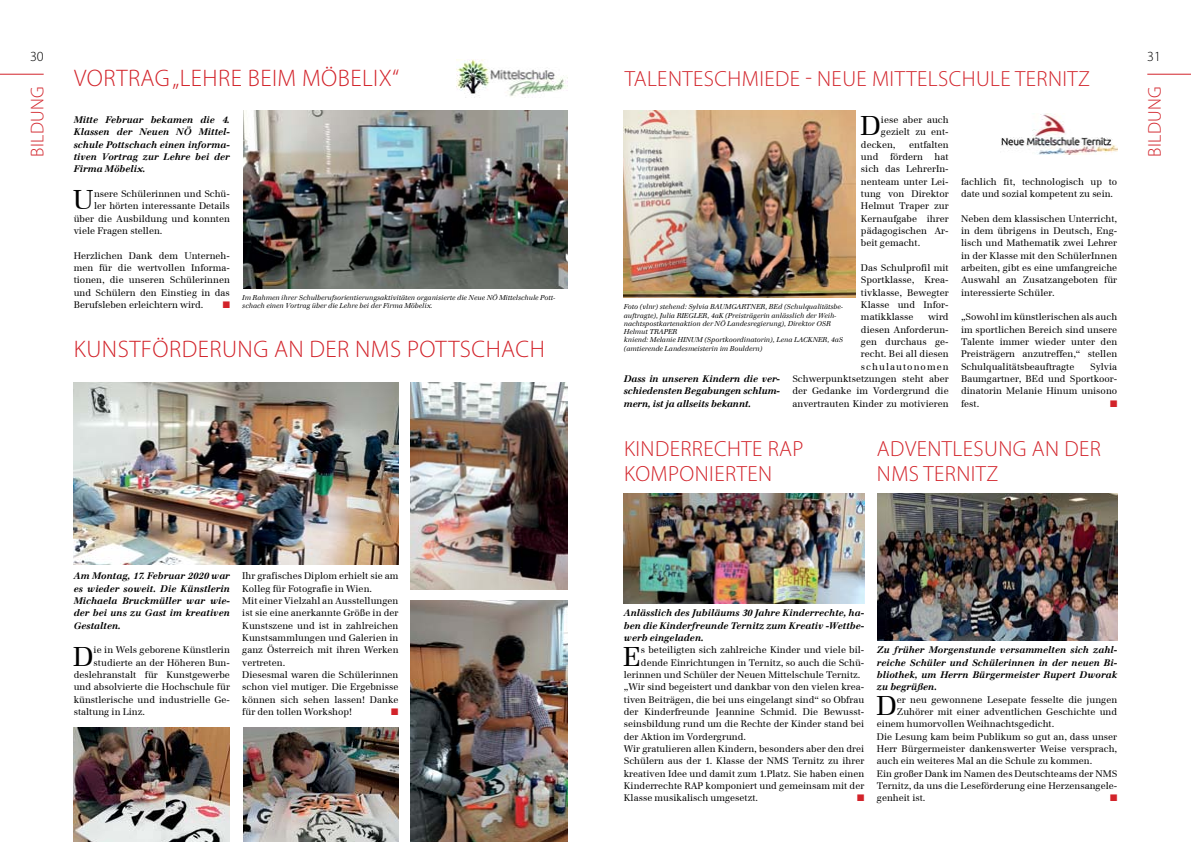
<style>
.page{position:relative;width:1191px;height:842px;background:#fff}
.page>*{position:absolute;margin:0;border:0;box-sizing:border-box;transform-origin:0 0}
.t1{font:27px "Emona";color:#000}
.t2{font:300 24px "Myriad Pro";letter-spacing:.02em;color:#d2232a}
.t3{font:300 22px/24.7px "Myriad Pro";letter-spacing:.02em;color:#d2232a}
.t4{font:300 18.5px "Myriad Pro";letter-spacing:.02em;color:#d2232a}
.t5{font:300 14px "Myriad Pro";color:#000}
.t6{font:9.5px/12.3px "Emona";color:#000;text-align:justify}
.t7{font:italic 700 9.5px/12.3px "Emona";color:#000;text-align:justify}
.t8{font:9.5px "Zapf Dingbats";color:#d2232a}
.t9{font:italic 7px/8.3px "Emona";color:#000}
</style>
<div class="page">
<hr style="left:0;top:74px;width:44px;height:1px;background:#d2232a">
<hr style="left:1147px;top:74px;width:44px;height:1px;background:#d2232a">
<img style="left:456px;top:60px;width:110px;height:38px">
<img style="left:243px;top:111px;width:324px;height:177px">
<img style="left:74px;top:382px;width:324px;height:182px">
<img style="left:411px;top:382px;width:156px;height:207px">
<img style="left:411px;top:600px;width:156px;height:242px">
<img style="left:74px;top:727px;width:156px;height:115px">
<img style="left:243px;top:727px;width:155px;height:115px">
<img style="left:1001px;top:113px;width:116px;height:42px">
<img style="left:624px;top:111px;width:231px;height:186px">
<img style="left:877px;top:493px;width:240px;height:148px">
<img style="left:624px;top:493px;width:240px;height:111px">
<h3 class="t5" style="left:30px;top:49px;width:15px">30</h3>
<h3 class="t5" style="left:1147px;top:49px;width:15px">31</h3>
<h3 class="t3" style="left:624px;top:67px;width:467px">TALENTESCHMIEDE - NEUE MITTELSCHULE TERNITZ</h3>
<h3 class="t4" style="left:1144px;top:157px;width:72px;rotate:-90deg">BILDUNG</h3>
<h2 class="t2" style="left:74px;top:65px;width:327px">VORTRAG „LEHRE BEIM MÖBELIX“</h2>
<p class="t7" style="left:74px;top:113px;width:158px">Mitte Februar bekamen die 4.<br>Klassen der Neuen NÖ Mittel&shy;schule Pottschach einen informa&shy;tiven Vortrag zur Lehre bei der Firma Möbelix.</p>
<h1 class="t1" style="left:73px;top:184px;width:23px">U</h1>
<p class="t6" style="left:94px;top:187px;width:137px">nsere Schülerinnen und Schü-</p>
<h3 class="t4" style="left:27px;top:157px;width:72px;rotate:-90deg">BILDUNG</h3>
<h1 class="t1" style="left:860px;top:110px;width:22px">D</h1>
<p class="t6" style="left:881px;top:113px;width:69px">iese aber auch</p>
<p class="t6" style="left:881px;top:126px;width:69px">gezielt zu ent-</p>
<p class="t6" style="left:861px;top:138px;width:36px">decken,</p>
<p class="t6" style="left:861px;top:138px;width:89px;text-indent:48px">entfalten und fördern hat sich das LehrerIn&shy;nenteam unter Lei&shy;tung von Direktor Helmut Traper zur Kernaufgabe ihrer pädagogischen Ar&shy;beit gemacht.</p>
<p class="t6" style="left:861px;top:261px;width:89px">Das Schulprofil mit Sportklasse, Krea&shy;tivklasse, Bewegter Klasse und Infor&shy;matikklasse</p>
<p class="t6" style="left:961px;top:175px;width:158px">fachlich fit, technologisch up to date und sozial kompetent zu sein.</p>
<p class="t6" style="left:961px;top:212px;width:158px">Neben dem klassischen Unterricht, in dem übrigens in Deutsch, Eng&shy;lisch und Mathematik zwei Lehrer in der Klasse mit den SchülerInnen arbeiten, gibt es eine umfangreiche Auswahl an Zusatzangeboten für interessierte Schüler.</p>
<p class="t6" style="left:961px;top:311px;width:158px">„Sowohl im künstlerischen als auch im sportlichen Bereich sind unsere Talente immer wieder unter den Preisträgern anzutreffen,“ stellen Schulqualitätsbeauftragte</p>
<p class="t6" style="left:94px;top:200px;width:137px">ler hörten interessante Details</p>
<p class="t6" style="left:74px;top:212px;width:158px">über die Ausbildung und konnten</p>
<p class="t6" style="left:74px;top:224px;width:90px">viele Fragen stellen.</p>
<p class="t6" style="left:74px;top:249px;width:158px">Herzlichen Dank dem Unterneh&shy;men für die wertvollen Informa&shy;tionen, die unseren Schülerinnen und Schülern den Einstieg in das Berufsleben erleichtern wird.</p>
<p class="t8" style="left:223px;top:300px;width:9px">■</p>
<p class="t9" style="left:242px;top:293px;width:314px">Im Rahmen ihrer Schulberufsorientierungsaktivitäten organisierte die Neue NÖ Mittelschule Pott&shy;schach einen Vortrag über die Lehre bei der Firma Möbelix.</p>
<h2 class="t2" style="left:74px;top:336px;width:472px">KUNSTFÖRDERUNG AN DER NMS POTTSCHACH</h2>
<p class="t9" style="left:624px;top:303px;width:221px">Foto (vlnr) stehend: Sylvia BAUMGARTNER, BEd (Schulqualitätsbe&shy;auftragte), Julia RIEGLER, 4aK (Preisträgerin anlässlich der Weih&shy;nachtspostkartenaktion der NÖ Landesregierung), Direktor OSR Helmut TRAPER<br>kniend: Melanie HINUM (Sportkoordinatorin), Lena LACKNER, 4aS (amtierende Landesmeisterin im Bouldern)</p>
<p class="t6" style="left:792px;top:311px;width:158px;text-align:right">wird<br>diesen Anforderun-<br>gen durchaus ge-<br>recht. Bei all diesen schulautonomen<br>Schwerpunktsetzungen steht aber der Gedanke im Vordergrund die anvertrauten Kinder zu motivieren</p>
<p class="t6" style="left:961px;top:360px;width:158px;text-indent:129px">Sylvia Baumgartner, BEd und Sportkoor&shy;dinatorin Melanie Hinum unisono fest.</p>
<p class="t7" style="left:624px;top:372px;width:158px">Dass in unseren Kindern die ver&shy;schiedensten Begabungen schlum&shy;mern, ist ja allseits bekannt.</p>
<p class="t8" style="left:1110px;top:399px;width:9px">■</p>
<p class="t7" style="left:74px;top:570px;width:158px">Am Montag, 17. Februar 2020 war es wieder soweit. Die Künstlerin Michaela Bruckmüller war wie&shy;der bei uns zu Gast im kreativen Gestalten.</p>
<h1 class="t1" style="left:73px;top:640px;width:22px">D</h1>
<p class="t6" style="left:94px;top:644px;width:138px">ie in Wels geborene Künstlerin</p>
<p class="t6" style="left:94px;top:656px;width:138px">studierte an der Höheren Bun-</p>
<p class="t6" style="left:74px;top:668px;width:158px">deslehranstalt für Kunstgewerbe</p>
<p class="t6" style="left:74px;top:681px;width:158px">und absolvierte die Hochschule für</p>
<p class="t6" style="left:74px;top:693px;width:158px">künstlerische und industrielle Ge-</p>
<p class="t6" style="left:74px;top:705px;width:73px">staltung in Linz.</p>
<p class="t6" style="left:242px;top:570px;width:158px;text-align:left">Ihr grafisches Diplom erhielt sie am<br>Kolleg für Fotografie in Wien.<br>Mit einer Vielzahl an Ausstellungen ist sie eine anerkannte Größe in der<br>Kunstszene und ist in zahlreichen<br>Kunstsammlungen und Galerien in ganz Österreich mit ihren Werken vertreten.<br>Diesesmal waren die Schülerinnen schon viel mutiger. Die Ergebnisse können sich sehen lassen! Danke für den tollen Workshop!</p>
<p class="t8" style="left:391px;top:707px;width:9px">■</p>
<h3 class="t3" style="left:624px;top:437px;width:181px">KINDERRECHTE RAP<br>KOMPONIERTEN</h3>
<h3 class="t3" style="left:877px;top:437px;width:221px">ADVENTLESUNG AN DER<br>NMS TERNITZ</h3>
<p class="t7" style="left:624px;top:607px;width:242px">Anlässlich des Jubiläums 30 Jahre Kinderrechte, ha&shy;ben die Kinderfreunde Ternitz zum Kreativ -Wettbe&shy;werb eingeladen.</p>
<h1 class="t1" style="left:623px;top:640px;width:19px">E</h1>
<p class="t6" style="left:641px;top:644px;width:225px">s beteiligten sich zahlreiche Kinder und viele bil-</p>
<p class="t6" style="left:641px;top:656px;width:225px">dende Einrichtungen in Ternitz, so auch die Schü-</p>
<p class="t6" style="left:624px;top:668px;width:238px">lerinnen und Schüler der Neuen Mittelschule Ternitz.</p>
<p class="t6" style="left:624px;top:681px;width:242px">„Wir sind begeistert und dankbar von den vielen krea-</p>
<p class="t6" style="left:624px;top:693px;width:242px">tiven Beiträgen, die bei uns eingelangt sind“ so Obfrau</p>
<p class="t6" style="left:624px;top:705px;width:242px">der Kinderfreunde Jeannine Schmid. Die Bewusst-</p>
<p class="t6" style="left:624px;top:718px;width:242px">seinsbildung rund um die Rechte der Kinder stand bei</p>
<p class="t6" style="left:624px;top:730px;width:124px">der Aktion im Vordergrund.</p>
<p class="t6" style="left:624px;top:742px;width:242px">Wir gratulieren allen Kindern, besonders aber den drei</p>
<p class="t6" style="left:624px;top:755px;width:242px">Schülern aus der 1. Klasse der NMS Ternitz zu ihrer</p>
<p class="t6" style="left:624px;top:767px;width:242px">kreativen Idee und damit zum 1.Platz. Sie haben einen</p>
<p class="t6" style="left:624px;top:779px;width:242px">Kinderrechte RAP komponiert und gemeinsam mit der</p>
<p class="t6" style="left:624px;top:792px;width:136px">Klasse musikalisch umgesetzt.</p>
<p class="t8" style="left:857px;top:793px;width:9px">■</p>
<p class="t7" style="left:877px;top:644px;width:242px">Zu früher Morgenstunde versammelten sich zahl&shy;reiche Schüler und Schülerinnen in der neuen Bi&shy;bliothek, um Herrn Bürgermeister Rupert Dworak zu begrüßen.</p>
<h1 class="t1" style="left:876px;top:689px;width:22px">D</h1>
<p class="t6" style="left:897px;top:693px;width:222px">er neu gewonnene Lesepate fesselte die jungen</p>
<p class="t6" style="left:897px;top:705px;width:222px">Zuhörer mit einer adventlichen Geschichte und</p>
<p class="t6" style="left:877px;top:718px;width:179px">einem humorvollen Weihnachtsgedicht.</p>
<p class="t6" style="left:877px;top:730px;width:242px">Die Lesung kam beim Publikum so gut an, dass unser</p>
<p class="t6" style="left:877px;top:742px;width:242px">Herr Bürgermeister dankenswerter Weise versprach,</p>
<p class="t6" style="left:877px;top:755px;width:217px">auch ein weiteres Mal an die Schule zu kommen.</p>
<p class="t6" style="left:877px;top:767px;width:242px">Ein großer Dank im Namen des Deutschteams der NMS</p>
<p class="t6" style="left:877px;top:779px;width:242px">Ternitz, da uns die Leseförderung eine Herzensangele-</p>
<p class="t6" style="left:877px;top:792px;width:50px">genheit ist.</p>
<p class="t8" style="left:1110px;top:793px;width:9px">■</p>
</div>
